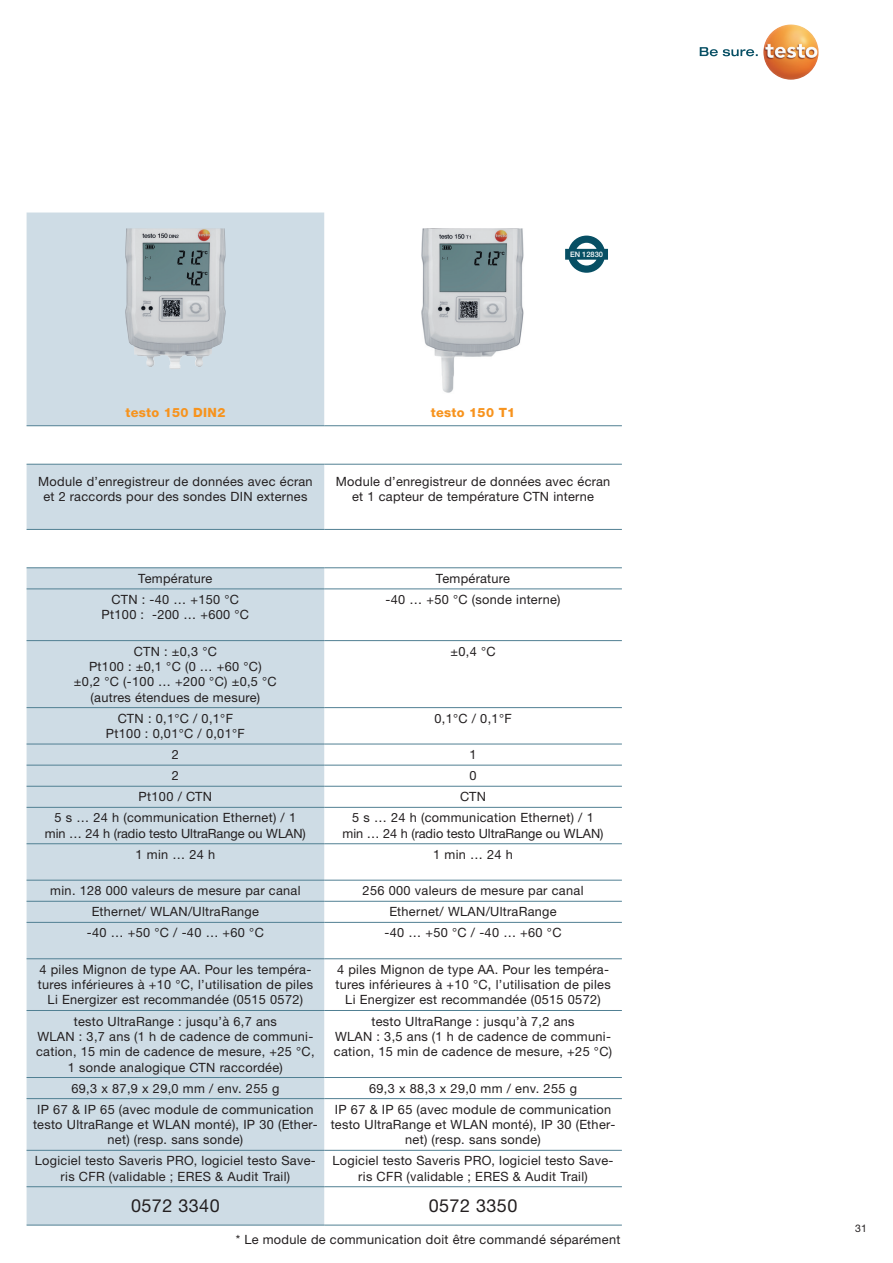
<style>
.page{position:relative;width:893px;height:1263px;background:#fff}
.page>*{position:absolute;margin:0;border:0;box-sizing:border-box;transform-origin:0 0}
.Copy_8_5_pt{font:18px "Helvetica Neue LTW1 G";letter-spacing:.025em;color:#231f20}
.t1{font:12.75px/15.3px "Helvetica Neue LTW1 G";letter-spacing:.025em;color:#231f20;text-align:center}
.t2{font:12.75px/15.3px "Helvetica Neue LTW1 G";color:#231f20;text-align:center}
.t3{font:800 12.75px "Helvetica Neue LTW1 G";letter-spacing:.025em;color:#f7931d}
.t4{font:10.5px "Helvetica Neue LTW1 G";color:#231f20}
.Copy{font:500 7.5px "Helvetica Neue LTW1 G";letter-spacing:-.005em;color:#fff}
</style>
<div class="page">
<svg style="left:700px;top:47px;width:58px;height:9px"></svg>
<img style="left:763px;top:24px;width:56px;height:56px;border-radius:28px">
<svg style="left:565px;top:236px;width:43px;height:37px"></svg>
<svg style="left:27px;top:212px;width:297px;height:1013px;background:#d1dee6"></svg>
<hr style="left:27px;top:425px;width:297px;height:1px;background:#518093">
<hr style="left:324px;top:425px;width:298px;height:1px;background:#518093">
<hr style="left:27px;top:464px;width:297px;height:1px;background:#518093">
<hr style="left:324px;top:464px;width:298px;height:1px;background:#518093">
<hr style="left:27px;top:529px;width:297px;height:1px;background:#518093">
<hr style="left:324px;top:529px;width:298px;height:1px;background:#518093">
<hr style="left:27px;top:567px;width:297px;height:1px;background:#518093">
<hr style="left:324px;top:567px;width:298px;height:1px;background:#518093">
<hr style="left:27px;top:588px;width:297px;height:1px;background:#518093">
<hr style="left:324px;top:588px;width:298px;height:1px;background:#518093">
<hr style="left:27px;top:640px;width:297px;height:1px;background:#518093">
<hr style="left:324px;top:640px;width:298px;height:1px;background:#518093">
<hr style="left:27px;top:707px;width:297px;height:1px;background:#518093">
<hr style="left:324px;top:707px;width:298px;height:1px;background:#518093">
<hr style="left:27px;top:744px;width:297px;height:1px;background:#518093">
<hr style="left:324px;top:744px;width:298px;height:1px;background:#518093">
<hr style="left:27px;top:765px;width:297px;height:1px;background:#518093">
<hr style="left:324px;top:765px;width:298px;height:1px;background:#518093">
<hr style="left:27px;top:786px;width:297px;height:1px;background:#518093">
<hr style="left:324px;top:786px;width:298px;height:1px;background:#518093">
<hr style="left:27px;top:807px;width:297px;height:1px;background:#518093">
<hr style="left:324px;top:807px;width:298px;height:1px;background:#518093">
<hr style="left:27px;top:843px;width:297px;height:1px;background:#518093">
<hr style="left:324px;top:843px;width:298px;height:1px;background:#518093">
<hr style="left:27px;top:880px;width:297px;height:1px;background:#518093">
<hr style="left:324px;top:880px;width:298px;height:1px;background:#518093">
<hr style="left:27px;top:901px;width:297px;height:1px;background:#518093">
<hr style="left:324px;top:901px;width:298px;height:1px;background:#518093">
<hr style="left:27px;top:922px;width:297px;height:1px;background:#518093">
<hr style="left:324px;top:922px;width:298px;height:1px;background:#518093">
<hr style="left:27px;top:958px;width:297px;height:1px;background:#518093">
<hr style="left:324px;top:958px;width:298px;height:1px;background:#518093">
<hr style="left:27px;top:1010px;width:297px;height:1px;background:#518093">
<hr style="left:324px;top:1010px;width:298px;height:1px;background:#518093">
<hr style="left:27px;top:1077px;width:297px;height:1px;background:#518093">
<hr style="left:324px;top:1077px;width:298px;height:1px;background:#518093">
<hr style="left:27px;top:1098px;width:297px;height:1px;background:#518093">
<hr style="left:324px;top:1098px;width:298px;height:1px;background:#518093">
<hr style="left:27px;top:1150px;width:297px;height:1px;background:#518093">
<hr style="left:324px;top:1150px;width:298px;height:1px;background:#518093">
<hr style="left:27px;top:1186px;width:297px;height:1px;background:#518093">
<hr style="left:324px;top:1186px;width:298px;height:1px;background:#518093">
<hr style="left:27px;top:1225px;width:297px;height:1px;background:#518093">
<hr style="left:324px;top:1225px;width:298px;height:1px;background:#518093">
<img style="left:125px;top:228px;width:101px;height:141px">
<img style="left:421px;top:228px;width:103px;height:165px">
<p class="Copy" style="left:570px;top:250px;width:34px">EN 12830</p>
<p class="t3" style="left:125px;top:405px;width:101px">testo 150 DIN2</p>
<p class="t3" style="left:431px;top:405px;width:86px">testo 150 T1</p>
<p class="t1" style="left:38px;top:474px;width:276px">Module d’enregistreur de données avec écran et 2 raccords pour des sondes DIN externes</p>
<p class="t1" style="left:336px;top:474px;width:276px">Module d’enregistreur de données avec écran et 1 capteur de température CTN interne</p>
<p class="t1" style="left:138px;top:571px;width:76px">Température</p>
<p class="t1" style="left:436px;top:571px;width:76px">Température</p>
<p class="t1" style="left:112px;top:592px;width:129px">CTN : -40 … +150 °C</p>
<p class="t1" style="left:102px;top:607px;width:149px">Pt100 : -200 … +600 °C</p>
<p class="t1" style="left:386px;top:592px;width:176px">-40 … +50 °C (sonde interne)</p>
<p class="t1" style="left:134px;top:643px;width:85px">CTN : ±0,3 °C</p>
<p class="t1" style="left:89px;top:659px;width:174px">Pt100 : ±0,1 °C (0 … +60 °C)</p>
<p class="t1" style="left:74px;top:674px;width:204px">±0,2 °C (-100 … +200 °C) ±0,5 °C</p>
<p class="t1" style="left:91px;top:689px;width:171px">(autres étendues de mesure)</p>
<p class="t1" style="left:118px;top:710px;width:117px">CTN : 0,1°C / 0,1°F</p>
<p class="t1" style="left:106px;top:726px;width:140px">Pt100 : 0,01°C / 0,01°F</p>
<p class="t1" style="left:450px;top:643px;width:47px">±0,4 °C</p>
<p class="t1" style="left:434px;top:710px;width:79px">0,1°C / 0,1°F</p>
<p class="t1" style="left:172px;top:747px;width:9px">2</p>
<p class="t1" style="left:469px;top:747px;width:9px">1</p>
<p class="t1" style="left:172px;top:768px;width:9px">2</p>
<p class="t1" style="left:469px;top:768px;width:9px">0</p>
<p class="t1" style="left:139px;top:789px;width:75px">Pt100 / CTN</p>
<p class="t1" style="left:460px;top:789px;width:28px">CTN</p>
<p class="t2" style="left:45px;top:810px;width:262px">5 s … 24 h (communication Ethernet) / 1 min … 24 h (radio testo UltraRange ou WLAN)</p>
<p class="t2" style="left:343px;top:810px;width:262px">5 s … 24 h (communication Ethernet) / 1 min … 24 h (radio testo UltraRange ou WLAN)</p>
<p class="t1" style="left:136px;top:846px;width:81px">1 min … 24 h</p>
<p class="t1" style="left:433px;top:846px;width:81px">1 min … 24 h</p>
<p class="t1" style="left:50px;top:883px;width:252px">min. 128 000 valeurs de mesure par canal</p>
<p class="t1" style="left:363px;top:883px;width:222px">256 000 valeurs de mesure par canal</p>
<p class="t1" style="left:92px;top:904px;width:169px">Ethernet/ WLAN/UltraRange</p>
<p class="t1" style="left:389px;top:904px;width:169px">Ethernet/ WLAN/UltraRange</p>
<p class="t1" style="left:87px;top:925px;width:178px">-40 … +50 °C / -40 … +60 °C</p>
<p class="t1" style="left:385px;top:925px;width:178px">-40 … +50 °C / -40 … +60 °C</p>
<p class="t1" style="left:38px;top:961px;width:277px">4 piles Mignon de type AA. Pour les tempéra&shy;tures inférieures à +10 °C, l’utilisation de piles<br>Li Energizer est recommandée (0515 0572)</p>
<p class="t1" style="left:335px;top:961px;width:277px">4 piles Mignon de type AA. Pour les tempéra&shy;tures inférieures à +10 °C, l’utilisation de piles<br>Li Energizer est recommandée (0515 0572)</p>
<p class="t1" style="left:74px;top:1013px;width:205px">testo UltraRange : jusqu’à 6,7 ans</p>
<p class="t1" style="left:36px;top:1028px;width:280px">WLAN : 3,7 ans (1 h de cadence de communi&shy;cation, 15 min de cadence de mesure, +25 °C,<br>1 sonde analogique CTN raccordée)</p>
<p class="t1" style="left:371px;top:1013px;width:205px">testo UltraRange : jusqu’à 7,2 ans</p>
<p class="t1" style="left:334px;top:1028px;width:280px;text-align:left">WLAN : 3,5 ans (1 h de cadence de communi&shy;cation, 15 min de cadence de mesure, +25 °C)</p>
<p class="t1" style="left:71px;top:1080px;width:209px">69,3 x 87,9 x 29,0 mm / env. 255 g</p>
<p class="t1" style="left:369px;top:1080px;width:209px">69,3 x 88,3 x 29,0 mm / env. 255 g</p>
<p class="t1" style="left:33px;top:1101px;width:286px">IP 67 &amp; IP 65 (avec module de communication testo UltraRange et WLAN monté), IP 30 (Ether&shy;net) (resp. sans sonde)</p>
<p class="t1" style="left:331px;top:1101px;width:286px">IP 67 &amp; IP 65 (avec module de communication testo UltraRange et WLAN monté), IP 30 (Ether&shy;net) (resp. sans sonde)</p>
<p class="t1" style="left:35px;top:1153px;width:282px">Logiciel testo Saveris PRO, logiciel testo Save&shy;ris CFR (validable ; ERES &amp; Audit Trail)</p>
<p class="t1" style="left:333px;top:1153px;width:282px">Logiciel testo Saveris PRO, logiciel testo Save&shy;ris CFR (validable ; ERES &amp; Audit Trail)</p>
<p class="Copy_8_5_pt" style="left:131px;top:1195px;width:90px">0572 3340</p>
<p class="Copy_8_5_pt" style="left:429px;top:1195px;width:90px">0572 3350</p>
<p class="t1" style="left:236px;top:1231px;width:386px">* Le module de communication doit être commandé séparément</p>
<p class="t4" style="left:855px;top:1222px;width:13px">31</p>
</div>
